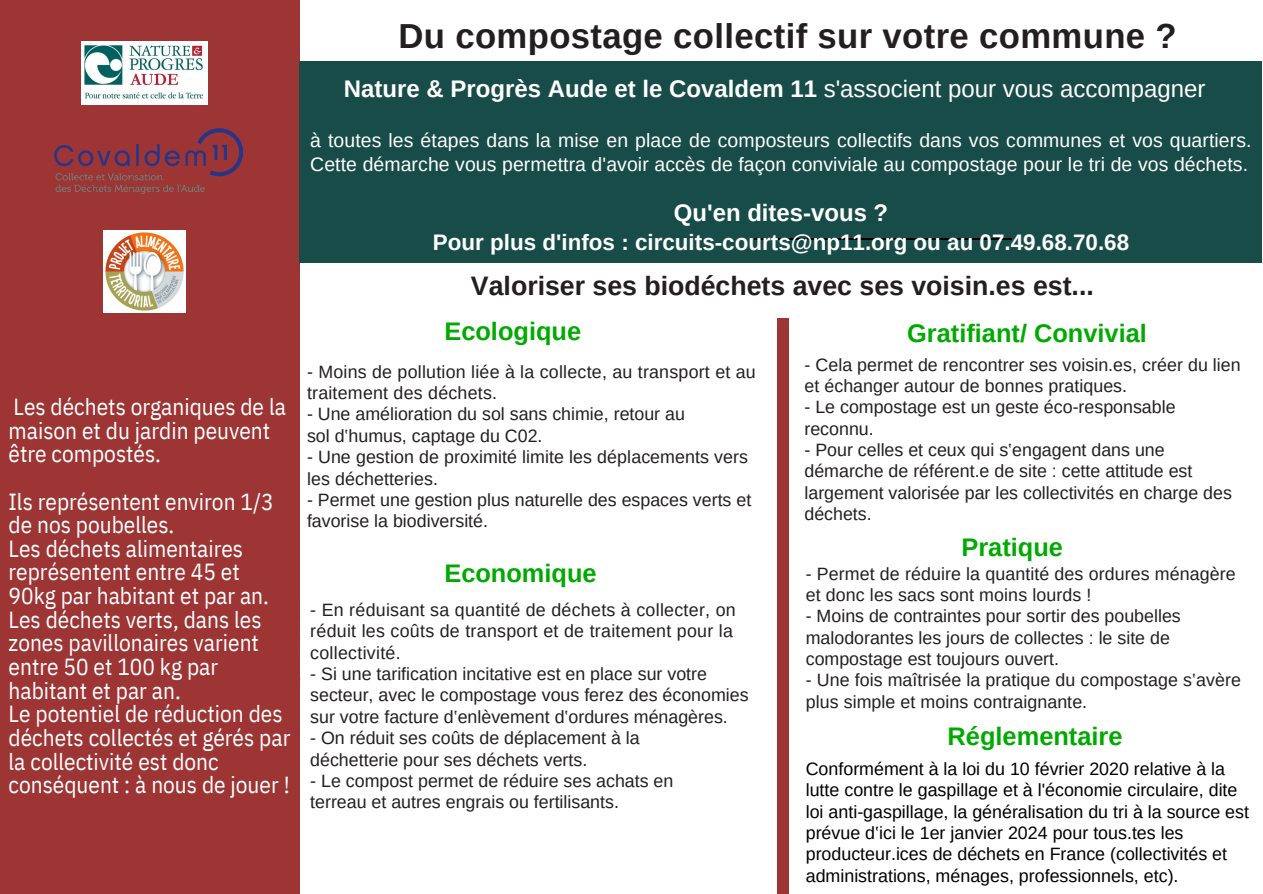
<style>
.page{position:relative;width:1263px;height:894px;background:#fff}
.page>*{position:absolute;margin:0;border:0;box-sizing:border-box;transform-origin:0 0}
.t1{font:700 34.65px "Arimo";letter-spacing:.01em;color:#231f20}
.t2{font:700 26.7px "Arimo";color:#231f20}
.t3{font:700 25.35px "Arimo";color:#0a0}
.t4{font:700 24px "Arimo";color:#fff}
.t5{font:700 23.85px "Arimo";color:#fff}
.t6{font:23.25px/23.5px "IBM Plex Sans Cond";color:#fff}
.t7{font:700 22.5px "Arimo";color:#fff}
.t8{font:19.35px/23.5px "Arimo";letter-spacing:.005em;color:#fff}
.t9{font:17.85px/21.3px "Arimo";color:#231f20}
.t10{font:17.85px/21.3px "Arimo";color:#000}
.s1{font-weight:400}
</style>
<div class="page">
<div style="left:0;top:0;width:300px;height:893px;background:#9d3535"></div>
<div style="left:300px;top:62px;width:962px;height:201px;background:#184c49"></div>
<hr style="left:754px;top:238px;width:257px;height:1px;background:#000">
<img style="left:104px;top:230px;width:82px;height:82px">
<div style="left:777px;top:318px;width:12px;height:575px;background:#9d3535"></div>
<img style="left:54px;top:128px;width:189px;height:66px">
<img style="left:82px;top:41px;width:126px;height:63px">
<h3 class="t6" style="left:9px;top:394px;width:279px">Les déchets organiques de la maison et du jardin peuvent être compostés.</h3>
<p class="t6" style="left:9px;top:489px;width:283px">Ils représentent environ 1/3 de nos poubelles.<br>Les déchets alimentaires représentent entre 45 et<br>90kg par habitant et par an.<br>Les déchets verts, dans les zones pavillonaires varient entre 50 et 100 kg par habitant et par an.<br>Le potentiel de réduction des déchets collectés et gérés par la collectivité est donc conséquent : à nous de jouer !</p>
<h1 class="t1" style="left:398px;top:16px;width:780px">Du compostage collectif sur votre commune ?</h1>
<h3 class="t4" style="left:344px;top:75px;width:863px">Nature &amp; Progrès Aude et le Covaldem 11 <span class="s1">s'associent pour vous accompagner</span></h3>
<p class="t8" style="left:310px;top:128px;width:943px">à toutes les étapes dans la mise en place de composteurs collectifs dans vos communes et vos quartiers.<br>Cette démarche vous permettra d'avoir accès de façon conviviale au compostage pour le tri de vos déchets.</p>
<h3 class="t5" style="left:674px;top:200px;width:216px">Qu'en dites-vous ?</h3>
<p class="t7" style="left:433px;top:229px;width:698px">Pour plus d'infos : circuits-courts@np11.org ou au 07.49.68.70.68</p>
<h2 class="t2" style="left:471px;top:271px;width:624px">Valoriser ses biodéchets avec ses voisin.es est...</h2>
<h3 class="t3" style="left:444px;top:317px;width:138px">Ecologique</h3>
<p class="t9" style="left:307px;top:360px;width:450px">- Moins de pollution liée à la collecte, au transport et au traitement des déchets.</p>
<p class="t9" style="left:307px;top:403px;width:379px">- Une amélioration du sol sans chimie, retour au sol d‛humus, captage du C02.</p>
<p class="t9" style="left:307px;top:446px;width:443px">- Une gestion de proximité limite les déplacements vers les déchetteries.</p>
<p class="t9" style="left:307px;top:489px;width:446px">- Permet une gestion plus naturelle des espaces verts et favorise la biodiversité.</p>
<h3 class="t3" style="left:444px;top:559px;width:154px">Economique</h3>
<p class="t9" style="left:310px;top:598px;width:427px">- En réduisant sa quantité de déchets à collecter, on réduit les coûts de transport et de traitement pour la collectivité.</p>
<p class="t9" style="left:310px;top:663px;width:440px">- Si une tarification incitative est en place sur votre secteur, avec le compostage vous ferez des économies sur votre facture d‛enlèvement d‛ordures ménagères.</p>
<p class="t9" style="left:310px;top:727px;width:331px">- On réduit ses coûts de déplacement à la déchetterie pour ses déchets verts.</p>
<p class="t9" style="left:310px;top:769px;width:365px">- Le compost permet de réduire ses achats en terreau et autres engrais ou fertilisants.</p>
<h3 class="t3" style="left:907px;top:318px;width:241px">Gratifiant/ Convivial</h3>
<p class="t9" style="left:804px;top:353px;width:438px">- Cela permet de rencontrer ses voisin.es, créer du lien et échanger autour de bonnes pratiques.</p>
<p class="t9" style="left:804px;top:396px;width:373px">- Le compostage est un geste éco-responsable reconnu.</p>
<p class="t9" style="left:804px;top:439px;width:429px">- Pour celles et ceux qui s‛engagent dans une démarche de référent.e de site : cette attitude est largement valorisée par les collectivités en charge des déchets.</p>
<h3 class="t3" style="left:961px;top:533px;width:103px">Pratique</h3>
<p class="t9" style="left:806px;top:562px;width:431px">- Permet de réduire la quantité des ordures ménagère et donc les sacs sont moins lourds !</p>
<p class="t9" style="left:806px;top:605px;width:377px">- Moins de contraintes pour sortir des poubelles malodorantes les jours de collectes : le site de compostage est toujours ouvert.</p>
<p class="t9" style="left:806px;top:669px;width:437px">- Une fois maîtrisée la pratique du compostage s‛avère plus simple et moins contraignante.</p>
<h3 class="t3" style="left:948px;top:721px;width:176px">Réglementaire</h3>
<p class="t10" style="left:806px;top:757px;width:445px">Conformément à la loi du 10 février 2020 relative à la lutte contre le gaspillage et à l'économie circulaire, dite loi anti-gaspillage, la généralisation du tri à la source est prévue d‛ici le 1er janvier 2024 pour tous.tes les producteur.ices de déchets en France (collectivités et administrations, ménages, professionnels, etc).</p>
</div>
